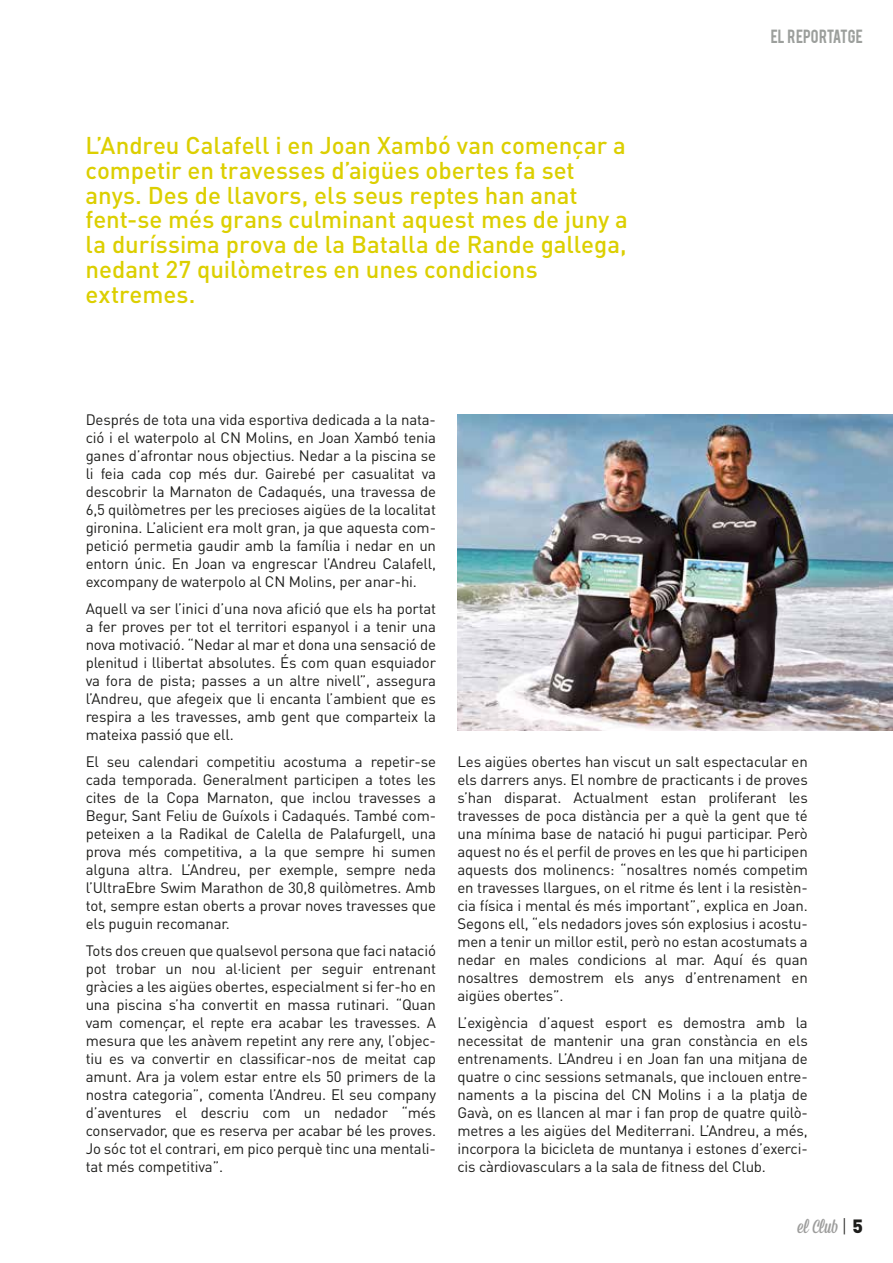
<style>
.page{position:relative;width:893px;height:1263px;background:#fff}
.page>*{position:absolute;margin:0;border:0;box-sizing:border-box;transform-origin:0 0}
.t1{font:500 24px/24.8px "DIN Pro";color:#dccf00}
.t2{font:18.9px "Mission Script";color:#9d9d9c}
.t3{font:15px/18px "DIN Pro";letter-spacing:-.01em;color:#1d1d1b;text-align:justify}
.t4{font:15px "Bebas";color:#9c9f9c}
.s1{font-family:"DIN Pro";font-weight:300;color:#1d1d1b}
.s2{font-family:"DIN Pro";font-weight:900;color:#1d1d1b}
</style>
<div class="page">
<img style="left:458px;top:414px;width:435px;height:317px">
<p class="t1" style="left:86px;top:132px;width:544px">L’Andreu Calafell i en Joan Xambó van començar a competir en travesses d’aigües obertes fa set anys. Des de llavors, els seus reptes han anat fent-se més grans culminant aquest mes de juny a la duríssima prova de la Batalla de Rande gallega, nedant 27 quilòmetres en unes condicions extremes.</p>
<p class="t4" style="left:771px;top:26px;width:94px">EL REPORTATGE</p>
<p class="t3" style="left:86px;top:410px;width:352px">Després de tota una vida esportiva dedicada a la nata&shy;ció i el waterpolo al CN Molins, en Joan Xambó tenia ganes d’afrontar nous objectius. Nedar a la piscina se li feia cada cop més dur. Gairebé per casualitat va descobrir la Marnaton de Cadaqués, una travessa de 6,5 quilòmetres per les precioses aigües de la localitat gironina. L’alicient era molt gran, ja que aquesta com&shy;petició permetia gaudir amb la família i nedar en un entorn únic. En Joan va engrescar l’Andreu Calafell, excompany de waterpolo al CN Molins, per anar-hi.</p>
<p class="t3" style="left:86px;top:599px;width:352px">Aquell va ser l’inici d’una nova afició que els ha portat a fer proves per tot el territori espanyol i a tenir una nova motivació. “Nedar al mar et dona una sensació de plenitud i llibertat absolutes. És com quan esquiador va fora de pista; passes a un altre nivell”, assegura l’Andreu, que afegeix que li encanta l’ambient que es respira a les travesses, amb gent que comparteix la mateixa passió que ell.</p>
<p class="t3" style="left:86px;top:752px;width:352px">El seu calendari competitiu acostuma a repetir-se cada temporada. Generalment participen a totes les cites de la Copa Marnaton, que inclou travesses a Begur, Sant Feliu de Guíxols i Cadaqués. També com&shy;peteixen a la Radikal de Calella de Palafurgell, una prova més competitiva, a la que sempre hi sumen alguna altra. L’Andreu, per exemple, sempre neda l’UltraEbre Swim Marathon de 30,8 quilòmetres. Amb tot, sempre estan oberts a provar noves travesses que els puguin recomanar.</p>
<p class="t3" style="left:86px;top:941px;width:352px">Tots dos creuen que qualsevol persona que faci natació pot trobar un nou al·licient per seguir entrenant gràcies a les aigües obertes, especialment si fer-ho en una piscina s’ha convertit en massa rutinari. “Quan vam començar, el repte era acabar les travesses. A mesura que les anàvem repetint any rere any, l’objec&shy;tiu es va convertir en classificar-nos de meitat cap amunt. Ara ja volem estar entre els 50 primers de la nostra categoria”, comenta l’Andreu. El seu company d’aventures el descriu com un nedador “més conservador, que es reserva per acabar bé les proves.<br>Jo sóc tot el contrari, em pico perquè tinc una mentali&shy;tat més competitiva”.</p>
<p class="t3" style="left:457px;top:752px;width:352px">Les aigües obertes han viscut un salt espectacular en els darrers anys. El nombre de practicants i de proves s’han disparat. Actualment estan proliferant les travesses de poca distància per a què la gent que té una mínima base de natació hi pugui participar. Però aquest no és el perfil de proves en les que hi participen aquests dos molinencs: “nosaltres només competim en travesses llargues, on el ritme és lent i la resistèn&shy;cia física i mental és més important”, explica en Joan.<br>Segons ell, “els nedadors joves són explosius i acostu&shy;men a tenir un millor estil, però no estan acostumats a nedar en males condicions al mar. Aquí és quan nosaltres demostrem els anys d’entrenament en aigües obertes”.</p>
<p class="t3" style="left:457px;top:1013px;width:352px">L’exigència d’aquest esport es demostra amb la necessitat de mantenir una gran constància en els entrenaments. L’Andreu i en Joan fan una mitjana de quatre o cinc sessions setmanals, que inclouen entre&shy;naments a la piscina del CN Molins i a la platja de Gavà, on es llancen al mar i fan prop de quatre quilò&shy;metres a les aigües del Mediterrani. L’Andreu, a més, incorpora la bicicleta de muntanya i estones d’exerci&shy;cis càrdiovasculars a la sala de fitness del Club.</p>
<p class="t2" style="left:797px;top:1215px;width:67px">el Club <span class="s1">|</span> <span class="s2">5</span></p>
</div>
